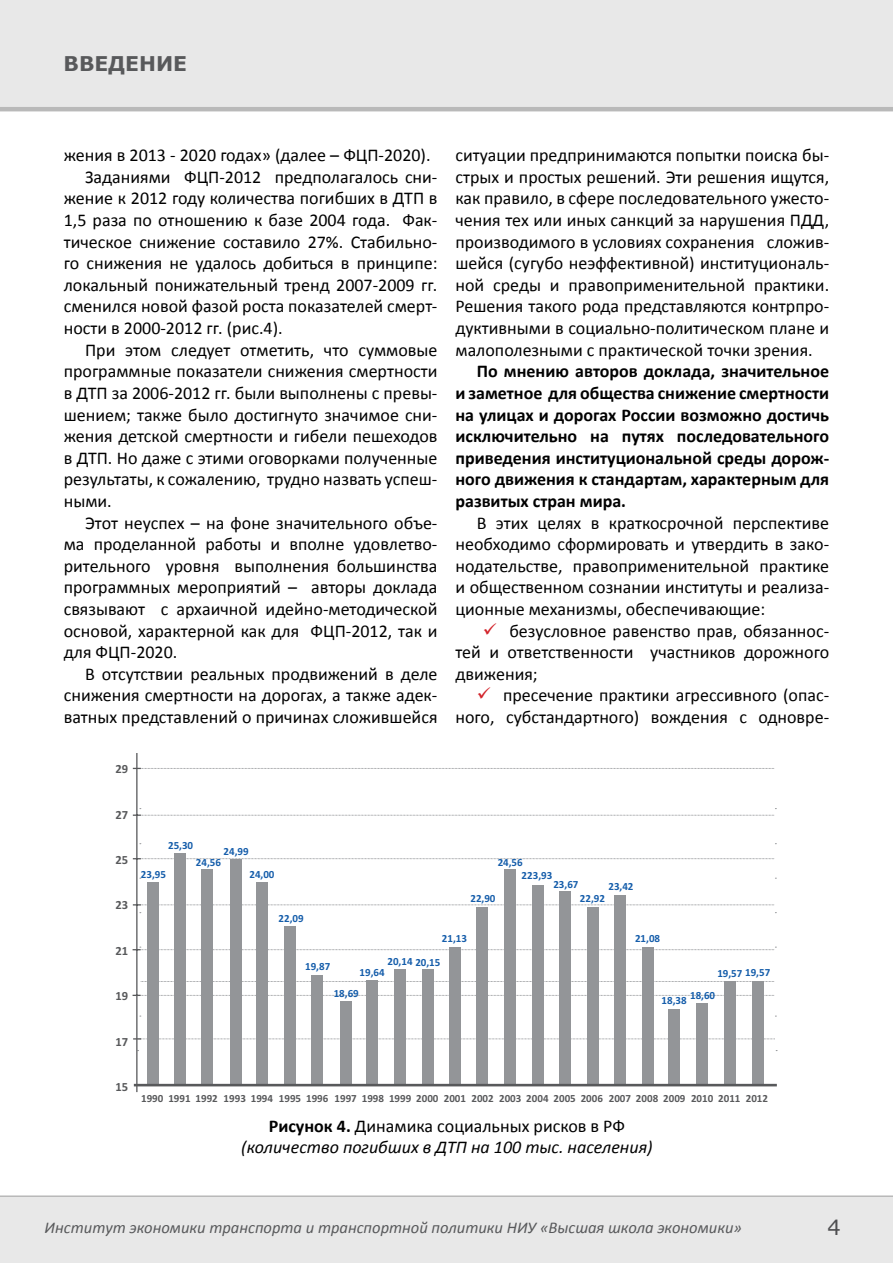
<style>
.page{position:relative;width:893px;height:1263px;background:#fff}
.page>*{position:absolute;margin:0;border:0;box-sizing:border-box;transform-origin:0 0}
.t1{font:21px "Verdana";color:#4f4f51}
.t2{font:700 20.25px "Verdana";color:#58595b}
.t3{font:18px/21.6px "Calibri";color:#000;text-align:justify}
.t4{font:700 18px/21.6px "Calibri";color:#000;text-align:justify}
.t5{font:italic 18px/21.6px "Calibri";color:#000;text-align:center}
.t6{font:italic 16.5px "Calibri";color:#58595b}
.t7{font:700 12.6px "Calibri";color:#58595b}
.t8{font:700 10.95px/13.8px "Calibri";color:#155daa}
.t9{font:700 10.95px "Calibri";color:#58595b}
.s1{color:#d2232a}
.s2{font-weight:700;font-style:normal}
.s3{font-style:normal}
</style>
<div class="page">
<div style="left:0;top:1195px;width:893px;height:68px;background:#e8e8e8"></div>
<div style="left:0;top:0;width:893px;height:111px;background:#e8e8e8"></div>
<svg style="left:141px;top:981px;width:633px;height:1px"></svg>
<hr style="left:136px;top:753px;width:2px;height:339px;background:#58595b">
<svg style="left:133px;top:995px;width:641px;height:1px"></svg>
<svg style="left:133px;top:947px;width:643px;height:3px"></svg>
<svg style="left:133px;top:904px;width:641px;height:1px"></svg>
<svg style="left:133px;top:858px;width:641px;height:1px"></svg>
<svg style="left:133px;top:808px;width:643px;height:8px"></svg>
<svg style="left:133px;top:768px;width:641px;height:1px"></svg>
<div style="left:147px;top:882px;width:11px;height:202px;background:#939598"></div>
<div style="left:174px;top:853px;width:11px;height:232px;background:#939598"></div>
<div style="left:201px;top:869px;width:11px;height:216px;background:#939598"></div>
<div style="left:230px;top:859px;width:11px;height:226px;background:#939598"></div>
<div style="left:257px;top:882px;width:11px;height:203px;background:#939598"></div>
<div style="left:284px;top:926px;width:11px;height:159px;background:#939598"></div>
<div style="left:311px;top:975px;width:12px;height:110px;background:#939598"></div>
<div style="left:340px;top:1001px;width:11px;height:84px;background:#939598"></div>
<div style="left:367px;top:980px;width:11px;height:105px;background:#939598"></div>
<div style="left:394px;top:969px;width:11px;height:116px;background:#939598"></div>
<div style="left:422px;top:969px;width:11px;height:116px;background:#939598"></div>
<div style="left:449px;top:947px;width:11px;height:138px;background:#939598"></div>
<div style="left:477px;top:907px;width:11px;height:178px;background:#939598"></div>
<div style="left:505px;top:869px;width:11px;height:216px;background:#939598"></div>
<div style="left:532px;top:885px;width:11px;height:200px;background:#939598"></div>
<div style="left:560px;top:891px;width:11px;height:194px;background:#939598"></div>
<div style="left:587px;top:907px;width:11px;height:178px;background:#939598"></div>
<div style="left:615px;top:895px;width:11px;height:190px;background:#939598"></div>
<div style="left:642px;top:947px;width:11px;height:138px;background:#939598"></div>
<div style="left:669px;top:1009px;width:11px;height:76px;background:#939598"></div>
<div style="left:697px;top:1003px;width:11px;height:82px;background:#939598"></div>
<div style="left:724px;top:981px;width:12px;height:104px;background:#939598"></div>
<div style="left:752px;top:981px;width:11px;height:104px;background:#939598"></div>
<hr style="left:134px;top:1084px;width:643px;height:2px;background:#58595b">
<svg style="left:133px;top:1038px;width:642px;height:1px"></svg>
<p class="t2" style="left:64px;top:49px;width:125px">Введение</p>
<p class="t3" style="left:64px;top:145px;width:368px">жения в 2013 - 2020 годах» (далее – ФЦП-2020).</p>
<p class="t3" style="left:85px;top:166px;width:354px">Заданиями ФЦП-2012 предполагалось сни-</p>
<p class="t3" style="left:64px;top:188px;width:375px">жение к 2012 году количества погибших в ДТП в</p>
<p class="t3" style="left:64px;top:209px;width:375px">1,5 раза по отношению к базе 2004 года. Фак-</p>
<p class="t3" style="left:64px;top:231px;width:375px">тическое снижение составило 27%. Стабильно-</p>
<p class="t3" style="left:64px;top:253px;width:375px">го снижения не удалось добиться в принципе:</p>
<p class="t3" style="left:64px;top:274px;width:375px">локальный понижательный тренд 2007-2009 гг.</p>
<p class="t3" style="left:64px;top:296px;width:375px">сменился новой фазой роста показателей смерт-</p>
<p class="t3" style="left:64px;top:317px;width:220px">ности в 2000-2012 гг. (рис.4).</p>
<p class="t3" style="left:85px;top:339px;width:354px">При этом следует отметить, что суммовые</p>
<p class="t3" style="left:64px;top:361px;width:375px">программные показатели снижения смертности</p>
<p class="t3" style="left:64px;top:382px;width:375px">в ДТП за 2006-2012 гг. были выполнены с превы-</p>
<p class="t3" style="left:64px;top:404px;width:375px">шением; также было достигнуто значимое сни-</p>
<p class="t3" style="left:64px;top:425px;width:375px">жения детской смертности и гибели пешеходов</p>
<p class="t3" style="left:64px;top:447px;width:375px">в ДТП. Но даже с этими оговорками полученные</p>
<p class="t3" style="left:64px;top:469px;width:375px">результаты, к сожалению, трудно назвать успеш-</p>
<p class="t3" style="left:64px;top:490px;width:50px">ными.</p>
<p class="t3" style="left:85px;top:512px;width:354px">Этот неуспех – на фоне значительного объе-</p>
<p class="t3" style="left:64px;top:533px;width:375px">ма проделанной работы и вполне удовлетво-</p>
<p class="t3" style="left:64px;top:555px;width:375px">рительного уровня выполнения большинства</p>
<p class="t3" style="left:64px;top:577px;width:375px">программных мероприятий – авторы доклада</p>
<p class="t3" style="left:64px;top:598px;width:375px">связывают с архаичной идейно-методической</p>
<p class="t3" style="left:64px;top:620px;width:375px">основой, характерной как для ФЦП-2012, так и</p>
<p class="t3" style="left:64px;top:641px;width:115px">для ФЦП-2020.</p>
<p class="t3" style="left:85px;top:663px;width:354px">В отсутствии реальных продвижений в деле</p>
<p class="t3" style="left:64px;top:685px;width:375px">снижения смертности на дорогах, а также адек-</p>
<p class="t3" style="left:64px;top:706px;width:375px">ватных представлений о причинах сложившейся</p>
<p class="t3" style="left:455px;top:145px;width:375px">ситуации предпринимаются попытки поиска бы&shy;стрых и простых решений. Эти решения ищутся, как правило, в сфере последовательного ужесто&shy;чения тех или иных санкций за нарушения ПДД, производимого в условиях сохранения сложив&shy;шейся (сугубо неэффективной) институциональ&shy;ной среды и правоприменительной практики.<br>Решения такого рода представляются контрпро&shy;дуктивными в социально-политическом плане и малополезными с практической точки зрения.</p>
<p class="t4" style="left:455px;top:360px;width:375px;text-indent:21px">По мнению авторов доклада, значительное и заметное для общества снижение смертности на улицах и дорогах России возможно достичь исключительно на путях последовательного приведения институциональной среды дорож&shy;ного движения к стандартам, характерным для развитых стран мира.</p>
<p class="t3" style="left:455px;top:512px;width:375px;text-indent:21px">В этих целях в краткосрочной перспективе необходимо сформировать и утвердить в зако&shy;нодательстве, правоприменительной практике и общественном сознании институты и реализа&shy;ционные механизмы, обеспечивающие:</p>
<p class="t3" style="left:455px;top:620px;width:375px;text-indent:27px"><span class="s1">✓</span> безусловное равенство прав, обязаннос&shy;тей и ответственности участников дорожного движения;</p>
<p class="t3" style="left:455px;top:685px;width:375px;text-align:right"><span class="s1">✓</span> пресечение практики агрессивного (опас&shy;ного, субстандартного) вождения с одновре-</p>
<p class="t7" style="left:115px;top:761px;width:14px">29</p>
<p class="t7" style="left:115px;top:806px;width:14px">27</p>
<p class="t7" style="left:115px;top:852px;width:14px">25</p>
<p class="t7" style="left:115px;top:897px;width:14px">23</p>
<p class="t7" style="left:115px;top:942px;width:14px">21</p>
<p class="t7" style="left:115px;top:988px;width:14px">19</p>
<p class="t7" style="left:115px;top:1033px;width:14px">17</p>
<p class="t7" style="left:115px;top:1078px;width:14px">15</p>
<p class="t8" style="left:168px;top:838px;width:27px">25,30</p>
<p class="t8" style="left:224px;top:844px;width:27px">24,99</p>
<p class="t8" style="left:141px;top:868px;width:27px">23,95</p>
<p class="t8" style="left:196px;top:855px;width:27px">24,56</p>
<p class="t8" style="left:249px;top:868px;width:27px">24,00</p>
<p class="t8" style="left:279px;top:911px;width:27px">22,09</p>
<p class="t8" style="left:305px;top:960px;width:27px">19,87</p>
<p class="t8" style="left:522px;top:855px;width:32px;text-indent:-24px">24,56<br>223,93</p>
<p class="t8" style="left:553px;top:877px;width:27px">23,67</p>
<p class="t8" style="left:608px;top:879px;width:27px">23,42</p>
<p class="t8" style="left:470px;top:891px;width:27px">22,90</p>
<p class="t8" style="left:442px;top:932px;width:27px">21,13</p>
<p class="t8" style="left:387px;top:955px;width:54px">20,14 20,15</p>
<p class="t8" style="left:360px;top:965px;width:27px">19,64</p>
<p class="t8" style="left:580px;top:891px;width:27px">22,92</p>
<p class="t8" style="left:635px;top:932px;width:27px">21,08</p>
<p class="t8" style="left:717px;top:966px;width:54px">19,57 19,57</p>
<p class="t8" style="left:334px;top:987px;width:27px">18,69</p>
<p class="t8" style="left:690px;top:988px;width:27px">18,60</p>
<p class="t8" style="left:662px;top:994px;width:27px">18,38</p>
<p class="t9" style="left:141px;top:1091px;width:628px">1990 1991 1992 1993 1994 1995 1996 1997 1998 1999 2000 2001 2002 2003 2004 2005 2006 2007 2008 2009 2010 2011 2012</p>
<p class="t5" style="left:241px;top:1114px;width:413px"><span class="s2">Рисунок 4.</span> <span class="s3">Динамика социальных рисков в РФ </span>(количество погибших в ДТП на 100 тыс. населения)</p>
<p class="t6" style="left:45px;top:1217px;width:699px">Институт экономики транспорта и транспортной политики НИУ «Высшая школа экономики»</p>
<p class="t1" style="left:827px;top:1213px;width:15px">4</p>
</div>
